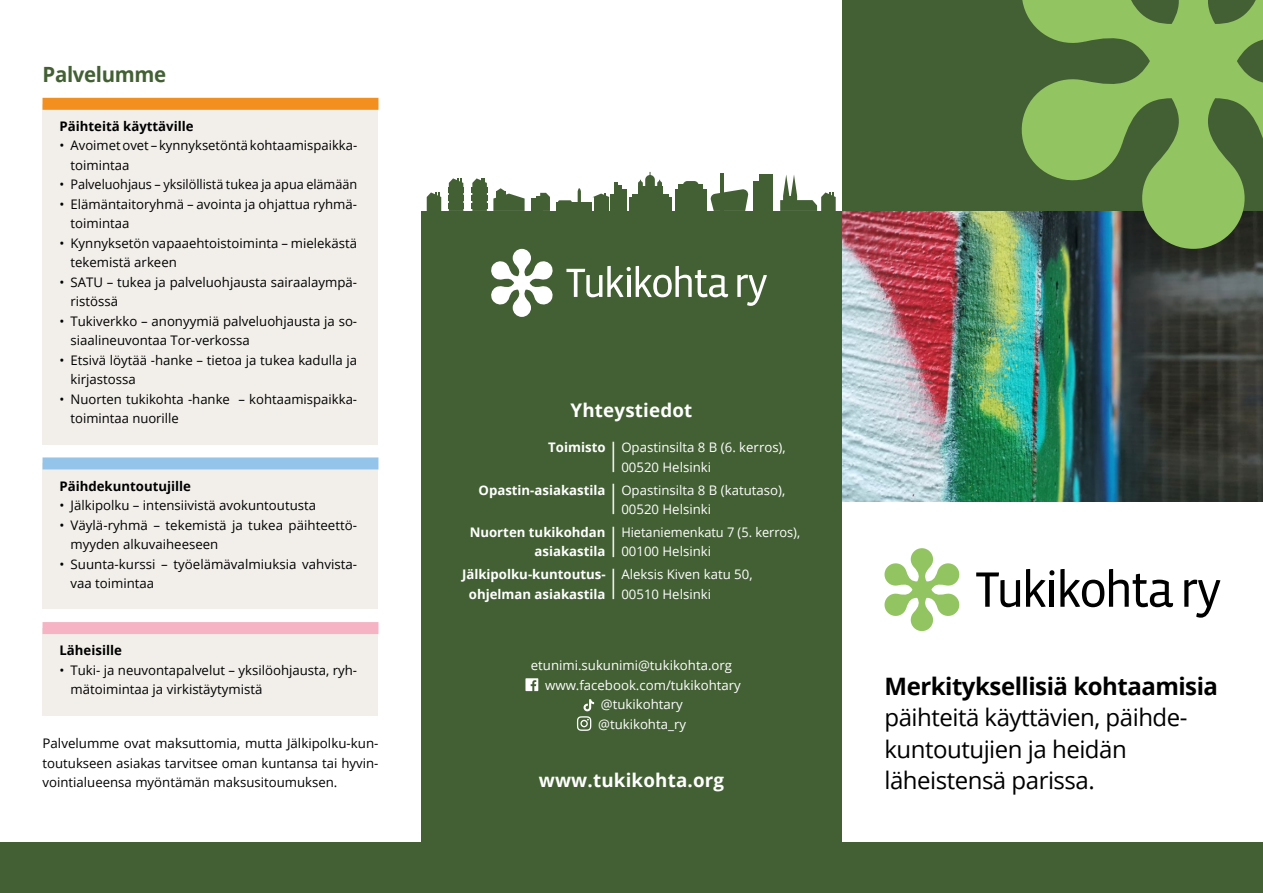
<style>
.page{position:relative;width:1263px;height:893px;background:#fff}
.page>*{position:absolute;margin:0;border:0;box-sizing:border-box;transform-origin:0 0}
.t1{font:700 30.3px "Open Sans";color:#fff;scale:.43 1}
.ingressi{font:24px/31.5px "Open Sans";letter-spacing:-.02em;color:#000}
.o1{font:700 21px "Open Sans";letter-spacing:-.015em;color:#436034}
.o2{font:700 18.75px "Open Sans";letter-spacing:.01em;color:#fff}
.bullet_vas{font:13.2px/19.5px "Open Sans";color:#000}
.t1-2{font:13.2px/19.5px "Open Sans";color:#fff}
.t1-3{font:13.2px/19.5px "Open Sans";color:#000;text-align:justify}
.t1-4{font:700 13.2px/19.5px "Open Sans";color:#fff;text-align:right}
.t1_y{font:700 13.2px "Open Sans";color:#000}
.t1-5{font:700 13.2px "Open Sans";color:#000}
.s1{font-weight:700}
</style>
<div class="page">
<img style="left:842px;top:211px;width:421px;height:290px">
<div style="left:421px;top:211px;width:421px;height:671px;background:#436034"></div>
<div style="left:842px;top:0;width:421px;height:211px;background:#436034"></div>
<div style="left:43px;top:104px;width:335px;height:341px;background:#f2efea"></div>
<div style="left:43px;top:98px;width:335px;height:12px;background:#f38f1f"></div>
<div style="left:43px;top:463px;width:335px;height:146px;background:#f2efea"></div>
<div style="left:43px;top:457px;width:335px;height:12px;background:#95c4eb"></div>
<div style="left:43px;top:628px;width:335px;height:87px;background:#f2efea"></div>
<div style="left:43px;top:622px;width:335px;height:12px;background:#f5b3c3"></div>
<svg style="left:525px;top:678px;width:13px;height:13px"></svg>
<svg style="left:577px;top:699px;width:17px;height:32px"></svg>
<svg style="left:884px;top:548px;width:76px;height:83px"></svg>
<svg style="left:1184px;top:580px;width:36px;height:38px"></svg>
<svg style="left:1060px;top:569px;width:113px;height:38px"></svg>
<svg style="left:1026px;top:569px;width:28px;height:38px"></svg>
<svg style="left:976px;top:572px;width:44px;height:35px"></svg>
<svg style="left:491px;top:249px;width:62px;height:68px"></svg>
<svg style="left:737px;top:275px;width:30px;height:31px"></svg>
<svg style="left:566px;top:266px;width:162px;height:31px"></svg>
<div style="left:638px;top:187px;width:24px;height:24px;background:#436034"></div>
<svg style="left:638px;top:175px;width:24px;height:12px"></svg>
<div style="left:631px;top:194px;width:37px;height:9px;background:#436034"></div>
<div style="left:629px;top:197px;width:42px;height:14px;background:#436034"></div>
<div style="left:620px;top:190px;width:7px;height:21px;background:#436034"></div>
<div style="left:614px;top:185px;width:8px;height:26px;background:#436034"></div>
<div style="left:611px;top:194px;width:9px;height:17px;background:#436034"></div>
<div style="left:594px;top:197px;width:14px;height:14px;background:#436034"></div>
<svg style="left:593px;top:183px;width:25px;height:14px"></svg>
<div style="left:556px;top:203px;width:36px;height:8px;background:#436034"></div>
<div style="left:558px;top:200px;width:14px;height:5px;background:#436034;border-radius:2px"></div>
<svg style="left:578px;top:188px;width:3px;height:15px"></svg>
<svg style="left:540px;top:193px;width:10px;height:18px"></svg>
<div style="left:536px;top:196px;width:7px;height:15px;background:#436034"></div>
<div style="left:531px;top:199px;width:11px;height:12px;background:#436034"></div>
<div style="left:675px;top:190px;width:31px;height:21px;background:#436034"></div>
<div style="left:678px;top:185px;width:25px;height:14px;background:#436034"></div>
<div style="left:683px;top:181px;width:16px;height:9px;background:#436034;border-radius:5px"></div>
<hr style="left:720px;top:173px;width:3px;height:38px;background:#436034">
<svg style="left:710px;top:189px;width:39px;height:22px"></svg>
<div style="left:753px;top:181px;width:12px;height:30px;background:#436034"></div>
<div style="left:759px;top:174px;width:14px;height:37px;background:#436034"></div>
<svg style="left:780px;top:175px;width:56px;height:36px"></svg>
<svg style="left:427px;top:192px;width:14px;height:19px"></svg>
<svg style="left:471px;top:178px;width:54px;height:33px"></svg>
<svg style="left:448px;top:178px;width:16px;height:33px"></svg>
<div style="left:0;top:842px;width:1263px;height:51px;background:#436034"></div>
<svg style="left:1014px;top:0;width:249px;height:249px;fill:#93c462"></svg>
<h1 class="o1" style="left:43px;top:60px;width:125px">Palvelumme</h1>
<p class="t1-5" style="left:60px;top:117px;width:136px">Päihteitä käyttäville</p>
<p class="bullet_vas" style="left:71px;top:136px;width:288px;text-indent:-11px">• Avoimet ovet – kynnyksetöntä kohtaamispaikka&shy;toimintaa</p>
<p class="bullet_vas" style="left:60px;top:175px;width:299px">• Palveluohjaus – yksilöllistä tukea ja apua elämään</p>
<p class="bullet_vas" style="left:71px;top:194px;width:288px;text-indent:-11px">• Elämäntaitoryhmä – avointa ja ohjattua ryhmä&shy;toimintaa</p>
<p class="bullet_vas" style="left:71px;top:233px;width:288px;text-indent:-11px">• Kynnyksetön vapaaehtoistoiminta – mielekästä tekemistä arkeen</p>
<p class="bullet_vas" style="left:71px;top:272px;width:288px;text-indent:-11px">• SATU – tukea ja palveluohjausta sairaalaympä&shy;ristössä</p>
<p class="bullet_vas" style="left:71px;top:311px;width:288px;text-indent:-11px">• Tukiverkko – anonyymiä palveluohjausta ja so&shy;siaalineuvontaa Tor-verkossa</p>
<p class="bullet_vas" style="left:71px;top:350px;width:288px;text-indent:-11px">• Etsivä löytää -hanke – tietoa ja tukea kadulla ja kirjastossa</p>
<p class="bullet_vas" style="left:71px;top:389px;width:288px;text-indent:-11px">• Nuorten tukikohta -hanke – kohtaamispaikka&shy;toimintaa nuorille</p>
<p class="t1_y" style="left:60px;top:476px;width:133px">Päihdekuntoutujille</p>
<p class="bullet_vas" style="left:60px;top:495px;width:258px">• Jälkipolku – intensiivistä avokuntoutusta</p>
<p class="bullet_vas" style="left:71px;top:515px;width:288px;text-indent:-11px">• Väylä-ryhmä – tekemistä ja tukea päihteettö&shy;myyden alkuvaiheeseen</p>
<p class="bullet_vas" style="left:71px;top:554px;width:288px;text-indent:-11px">• Suunta-kurssi – työelämävalmiuksia vahvista&shy;vaa toimintaa</p>
<p class="t1_y" style="left:60px;top:641px;width:64px">Läheisille</p>
<p class="bullet_vas" style="left:71px;top:660px;width:288px;text-indent:-11px">• Tuki- ja neuvontapalvelut – yksilöohjausta, ryh&shy;mätoimintaa ja virkistäytymistä</p>
<p class="t1-3" style="left:43px;top:733px;width:337px">Palvelumme ovat maksuttomia, mutta Jälkipolku-kun&shy;toutukseen asiakas tarvitsee oman kuntansa tai hyvin&shy;vointialueensa myöntämän maksusitoumuksen.</p>
<h2 class="o2" style="left:570px;top:396px;width:123px">Yhteystiedot</h2>
<p class="t1-4" style="left:548px;top:437px;width:59px">Toimisto</p>
<p class="t1" style="left:610px;top:432px;width:18px">|</p>
<p class="t1-2" style="left:621px;top:437px;width:166px">Opastinsilta 8 B (6. kerros),<br>00520 Helsinki</p>
<p class="t1-4" style="left:478px;top:480px;width:129px">Opastin-asiakastila</p>
<p class="t1" style="left:610px;top:475px;width:18px">|</p>
<p class="t1-2" style="left:621px;top:480px;width:165px">Opastinsilta 8 B (katutaso),<br>00520 Helsinki</p>
<p class="t1-4" style="left:470px;top:522px;width:137px">Nuorten tukikohdan asiakastila</p>
<p class="t1" style="left:610px;top:517px;width:18px">|</p>
<p class="t1-2" style="left:621px;top:522px;width:180px">Hietaniemenkatu 7 (5. kerros),<br>00100 Helsinki</p>
<p class="t1-4" style="left:462px;top:564px;width:145px;text-align:center">Jälkipolku-kuntoutus&shy;ohjelman asiakastila</p>
<p class="t1" style="left:610px;top:560px;width:18px">|</p>
<p class="t1-2" style="left:621px;top:564px;width:133px">Aleksis Kiven katu 50,<br>00510 Helsinki</p>
<p class="t1-2" style="left:531px;top:655px;width:203px">etunimi.sukunimi@tukikohta.org</p>
<p class="t1-2" style="left:545px;top:675px;width:197px">www.facebook.com/tukikohtary</p>
<p class="t1-2" style="left:601px;top:694px;width:83px">@tukikohtary</p>
<p class="t1-2" style="left:598px;top:714px;width:89px">@tukikohta_ry</p>
<h2 class="o2" style="left:539px;top:767px;width:187px">www.tukikohta.org</h2>
<p class="ingressi" style="left:884px;top:670px;width:335px"><span class="s1">Merkityksellisiä kohtaamisia </span>päihteitä käyttävien, päihde&shy;kuntoutujien ja heidän läheistensä parissa.</p>
</div>
